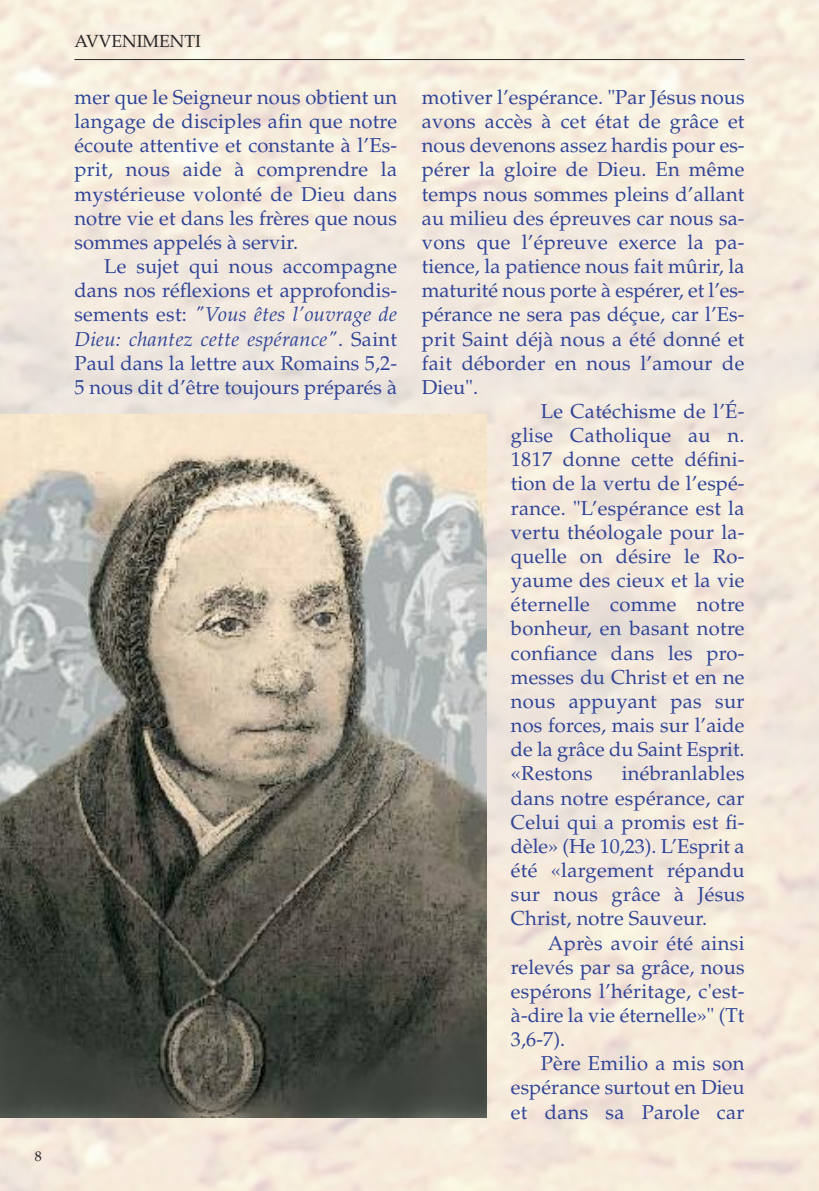
<style>
.page{position:relative;width:819px;height:1191px;background:#fff}
.page>*{position:absolute;margin:0;border:0;box-sizing:border-box;transform-origin:0 0}
.t1{font:20.12px/24.2px "Palatino LT Std";letter-spacing:.005em;color:#304497;text-align:justify}
.t2{font:17.5px "Palatino LT Std";color:#272526}
.t3{font:14px "Palatino LT Std";color:#272526}
.s1{font-style:italic}
</style>
<div class="page">
<img style="left:0;top:0;width:819px;height:1191px">
<hr style="left:74px;top:59px;width:670px;height:1px;background:#272526">
<img style="left:0;top:415px;width:486px;height:702px">
<p class="t3" style="left:35px;top:1151px;width:8px">8</p>
<p class="t2" style="left:74px;top:34px;width:128px">AVVENIMENTI</p>
<p class="t1" style="left:74px;top:87px;width:324px">mer que le Seigneur nous obtient un langage de disciples afin que notre écoute attentive et constante à l’Es&shy;prit, nous aide à comprendre la mystérieuse volonté de Dieu dans notre vie et dans les frères que nous sommes appelés à servir.</p>
<p class="t1" style="left:74px;top:256px;width:324px;text-indent:30px">Le sujet qui nous accompagne dans nos réflexions et approfondis&shy;sements est: <span class="s1">"Vous êtes l’ouvrage de Dieu: chantez cette espérance"</span>. Saint Paul dans la lettre aux Romains 5,2- 5 nous dit d’être toujours préparés à</p>
<p class="t1" style="left:422px;top:87px;width:324px">motiver l’espérance. "Par Jésus nous</p>
<p class="t1" style="left:422px;top:111px;width:324px">avons accès à cet état de grâce et</p>
<p class="t1" style="left:422px;top:136px;width:324px">nous devenons assez hardis pour es-</p>
<p class="t1" style="left:422px;top:160px;width:324px">pérer la gloire de Dieu. En même</p>
<p class="t1" style="left:422px;top:184px;width:324px">temps nous sommes pleins d’allant</p>
<p class="t1" style="left:422px;top:208px;width:324px">au milieu des épreuves car nous sa-</p>
<p class="t1" style="left:422px;top:232px;width:324px">vons que l’épreuve exerce la pa-</p>
<p class="t1" style="left:422px;top:256px;width:324px">tience, la patience nous fait mûrir, la</p>
<p class="t1" style="left:422px;top:281px;width:324px">maturité nous porte à espérer, et l’es-</p>
<p class="t1" style="left:422px;top:305px;width:324px">pérance ne sera pas déçue, car l’Es-</p>
<p class="t1" style="left:422px;top:329px;width:324px">prit Saint déjà nous a été donné et</p>
<p class="t1" style="left:422px;top:353px;width:324px">fait déborder en nous l’amour de</p>
<p class="t1" style="left:422px;top:377px;width:58px">Dieu".</p>
<p class="t1" style="left:540px;top:401px;width:205px">Le Catéchisme de l’É-</p>
<p class="t1" style="left:511px;top:425px;width:235px">glise Catholique au n.</p>
<p class="t1" style="left:511px;top:450px;width:235px">1817 donne cette défini-</p>
<p class="t1" style="left:511px;top:474px;width:235px">tion de la vertu de l’espé-</p>
<p class="t1" style="left:511px;top:498px;width:235px">rance. "L’espérance est la</p>
<p class="t1" style="left:511px;top:522px;width:235px">vertu théologale pour la-</p>
<p class="t1" style="left:511px;top:546px;width:235px">quelle on désire le Ro-</p>
<p class="t1" style="left:511px;top:570px;width:235px">yaume des cieux et la vie</p>
<p class="t1" style="left:511px;top:594px;width:235px">éternelle comme notre</p>
<p class="t1" style="left:511px;top:619px;width:235px">bonheur, en basant notre</p>
<p class="t1" style="left:511px;top:643px;width:235px">confiance dans les pro-</p>
<p class="t1" style="left:511px;top:667px;width:235px">messes du Christ et en ne</p>
<p class="t1" style="left:511px;top:691px;width:235px">nous appuyant pas sur</p>
<p class="t1" style="left:511px;top:715px;width:235px">nos forces, mais sur l’aide</p>
<p class="t1" style="left:511px;top:739px;width:235px">de la grâce du Saint Esprit.</p>
<p class="t1" style="left:511px;top:764px;width:83px">«Restons</p>
<p class="t1" style="left:511px;top:764px;width:235px;text-indent:111px">inébranlables dans notre espérance, car Celui qui a promis est fi&shy;dèle» (He 10,23). L’Esprit a été «largement répandu sur nous grâce à Jésus Christ, notre Sauveur.</p>
<p class="t1" style="left:511px;top:933px;width:235px;text-indent:37px">Après avoir été ainsi relevés par sa grâce, nous espérons l’héritage, c'est&shy;à-dire la vie éternelle»" (Tt 3,6-7).</p>
<p class="t1" style="left:511px;top:1053px;width:235px;text-indent:30px">Père Emilio a mis son espérance surtout en Dieu et dans sa Parole car</p>
</div>
